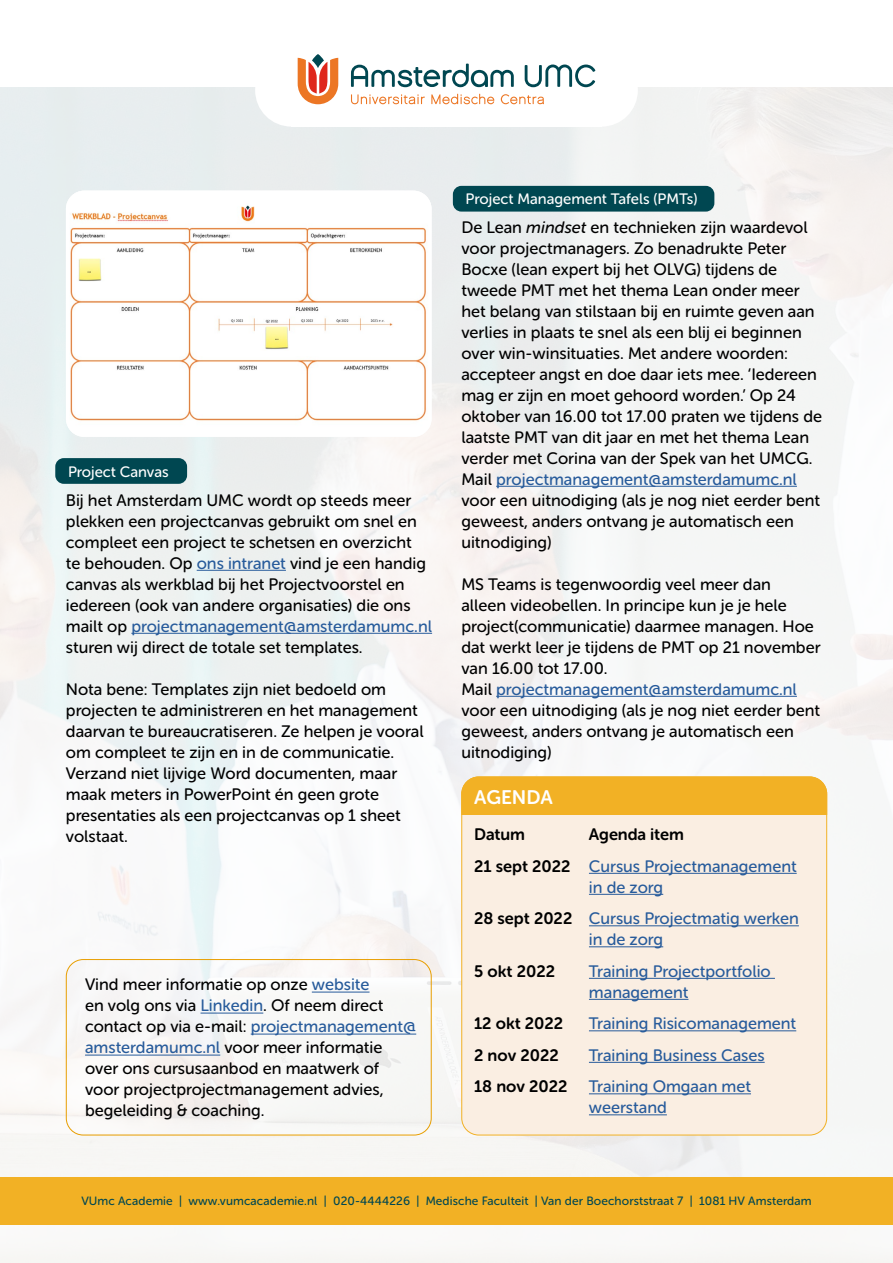
<style>
.page{position:relative;width:893px;height:1263px;background:#fff}
.page>*{position:absolute;margin:0;border:0;box-sizing:border-box;transform-origin:0 0}
.t1{font:19.5px "Museo Sans Rounded 700";color:#fff}
.t2{font:16.5px/21px "Museo Sans Rounded 500";color:#000}
.t3{font:16.5px/21px "Museo Sans Rounded 500";color:#275b9b}
.t4{font:16.5px "Museo Sans Rounded 700";color:#000}
.t5{font:15px "Museo Sans Rounded 500";color:#fff}
.t6{font:12px "Museo Sans Rounded 500";letter-spacing:.01em;color:#004751}
.s1{color:#275b9b}
.s2{font-style:italic}
.s3{font-family:"Museo Sans Rounded 700";color:#000}
</style>
<div class="page">
<img style="left:0;top:87px;width:893px;height:1176px">
<div style="left:291px;top:79px;width:310px;height:48px;background:#fff"></div>
<div style="left:255px;top:54px;width:73px;height:73px;background:#fff;border-radius:50%"></div>
<div style="left:565px;top:54px;width:73px;height:73px;background:#fff;border-radius:50%"></div>
<svg style="left:351px;top:64px;width:163px;height:23px"></svg>
<svg style="left:525px;top:65px;width:70px;height:22px"></svg>
<svg style="left:351px;top:94px;width:74px;height:10px"></svg>
<svg style="left:501px;top:94px;width:43px;height:10px"></svg>
<svg style="left:431px;top:94px;width:63px;height:10px"></svg>
<svg style="left:298px;top:58px;width:40px;height:46px"></svg>
<svg style="left:312px;top:54px;width:12px;height:14px"></svg>
<div style="left:0;top:1177px;width:893px;height:48px;background:#f2b125"></div>
<div style="left:66px;top:959px;width:366px;height:176px;border:1px solid #e89e00;border-radius:17px"></div>
<hr style="left:312px;top:992px;width:57px;height:1px;background:#275b9b">
<hr style="left:201px;top:1013px;width:62px;height:1px;background:#275b9b">
<hr style="left:251px;top:1034px;width:165px;height:1px;background:#275b9b">
<hr style="left:85px;top:1055px;width:135px;height:1px;background:#275b9b">
<hr style="left:197px;top:570px;width:89px;height:1px;background:#275b9b">
<hr style="left:131px;top:633px;width:301px;height:1px;background:#275b9b">
<img style="left:66px;top:191px;width:366px;height:246px">
<div style="left:462px;top:777px;width:365px;height:358px;background:#faeee2;border-radius:17px"></div>
<div style="left:461px;top:776px;width:366px;height:39px;background:#f2b125"></div>
<hr style="left:589px;top:873px;width:208px;height:1px;background:#275b9b">
<hr style="left:589px;top:894px;width:74px;height:1px;background:#275b9b">
<hr style="left:589px;top:925px;width:210px;height:1px;background:#275b9b">
<hr style="left:589px;top:946px;width:74px;height:1px;background:#275b9b">
<hr style="left:589px;top:978px;width:186px;height:1px;background:#275b9b">
<hr style="left:589px;top:999px;width:99px;height:1px;background:#275b9b">
<hr style="left:589px;top:1030px;width:207px;height:1px;background:#275b9b">
<hr style="left:589px;top:1062px;width:176px;height:1px;background:#275b9b">
<hr style="left:589px;top:1093px;width:162px;height:1px;background:#275b9b">
<hr style="left:589px;top:1114px;width:78px;height:1px;background:#275b9b">
<div style="left:55px;top:458px;width:132px;height:26px;background:#004751;border-radius:9px"></div>
<div style="left:453px;top:186px;width:261px;height:26px;background:#004751;border-radius:9px"></div>
<hr style="left:496px;top:486px;width:301px;height:1px;background:#275b9b">
<hr style="left:496px;top:696px;width:301px;height:1px;background:#275b9b">
<p class="t5" style="left:68px;top:463px;width:102px">Project Canvas</p>
<p class="t2" style="left:66px;top:489px;width:368px">Bij het Amsterdam UMC wordt op steeds meer plekken een projectcanvas gebruikt om snel en compleet een project te schetsen en overzicht<br>te behouden. Op <span class="s1">ons intranet</span> vind je een handig canvas als werkblad bij het Projectvoorstel en iedereen (ook van andere organisaties) die ons mailt op <span class="s1">projectmanagement@amsterdamumc.nl </span>sturen wij direct de totale set templates.</p>
<p class="t2" style="left:66px;top:678px;width:359px">Nota bene: Templates zijn niet bedoeld om projecten te administreren en het management daarvan te bureaucratiseren. Ze helpen je vooral om compleet te zijn en in de communicatie.<br>Verzand niet lijvige Word documenten, maar maak meters in PowerPoint én geen grote presentaties als een projectcanvas op 1 sheet volstaat.</p>
<p class="t2" style="left:85px;top:974px;width:333px">Vind meer informatie op onze <span class="s1">website<br></span>en volg ons via <span class="s1">Linkedin</span>. Of neem direct contact op via e-mail: <span class="s1">projectmanagement@ amsterdamumc.nl</span> voor meer informatie over ons cursusaanbod en maatwerk of voor projectprojectmanagement advies, begeleiding &amp; coaching.</p>
<p class="t5" style="left:466px;top:191px;width:233px">Project Management Tafels (PMTs)</p>
<p class="t2" style="left:461px;top:216px;width:362px">De Lean <span class="s2">mindset</span> en technieken zijn waardevol voor projectmanagers. Zo benadrukte Peter Bocxe (lean expert bij het OLVG) tijdens de tweede PMT met het thema Lean onder meer het belang van stilstaan bij en ruimte geven aan verlies in plaats te snel als een blij ei beginnen over win-winsituaties. Met andere woorden: accepteer angst en doe daar iets mee. ‘Iedereen mag er zijn en moet gehoord worden.’ Op 24 oktober van 16.00 tot 17.00 praten we tijdens de laatste PMT van dit jaar en met het thema Lean verder met Corina van der Spek van het UMCG.<br>Mail <span class="s1">projectmanagement@amsterdamumc.nl </span>voor een uitnodiging (als je nog niet eerder bent geweest, anders ontvang je automatisch een uitnodiging)</p>
<p class="t2" style="left:461px;top:574px;width:361px">MS Teams is tegenwoordig veel meer dan<br>alleen videobellen. In principe kun je je hele project(communicatie) daarmee managen. Hoe dat werkt leer je tijdens de PMT op 21 november van 16.00 tot 17.00.<br>Mail <span class="s1">projectmanagement@amsterdamumc.nl </span>voor een uitnodiging (als je nog niet eerder bent geweest, anders ontvang je automatisch een uitnodiging)</p>
<p class="t1" style="left:474px;top:787px;width:80px">AGENDA</p>
<p class="t4" style="left:474px;top:825px;width:52px">Datum</p>
<p class="t4" style="left:589px;top:825px;width:96px">Agenda item</p>
<p class="t3" style="left:589px;top:855px;width:209px;text-indent:-115px"><span class="s3">21 sept 2022</span> Cursus Projectmanagement in de zorg</p>
<p class="t3" style="left:589px;top:908px;width:211px;text-indent:-115px"><span class="s3">28 sept 2022</span> Cursus Projectmatig werken in de zorg</p>
<p class="t4" style="left:474px;top:962px;width:82px">5 okt 2022</p>
<p class="t3" style="left:589px;top:960px;width:183px">Training Projectportfolio management</p>
<p class="t4" style="left:474px;top:1014px;width:91px">12 okt 2022</p>
<p class="t3" style="left:589px;top:1013px;width:209px">Training Risicomanagement</p>
<p class="t4" style="left:474px;top:1046px;width:86px">2 nov 2022</p>
<p class="t3" style="left:589px;top:1044px;width:177px">Training Business Cases</p>
<p class="t4" style="left:474px;top:1077px;width:95px">18 nov 2022</p>
<p class="t3" style="left:589px;top:1076px;width:164px">Training Omgaan met weerstand</p>
<p class="t6" style="left:81px;top:1195px;width:732px">VUmc Academie | www.vumcacademie.nl | 020-4444226 | Medische Faculteit | Van der Boechorststraat 7 | 1081 HV Amsterdam</p>
</div>
